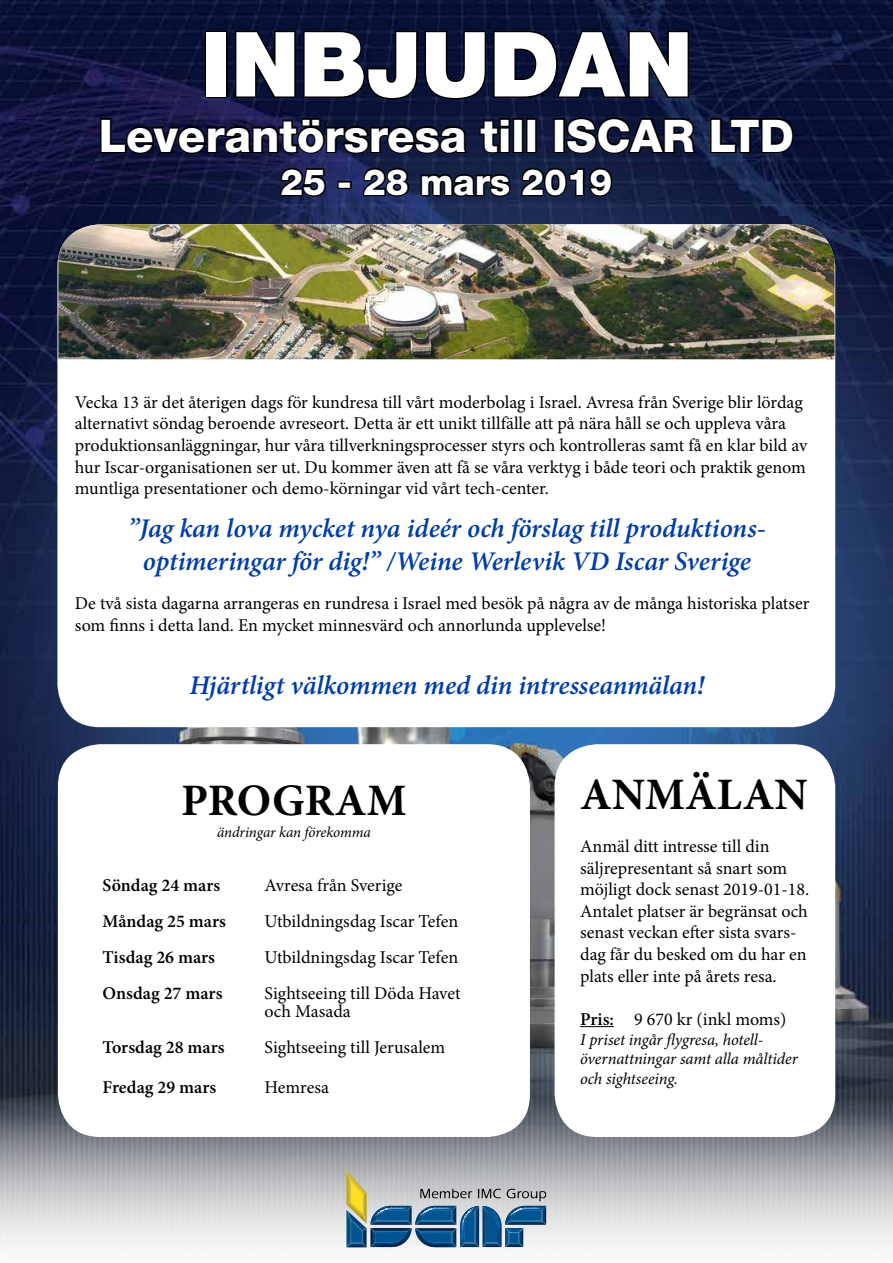
<style>
.page{position:relative;width:893px;height:1263px;background:#fff}
.page>*{position:absolute;margin:0;border:0;box-sizing:border-box;transform-origin:0 0}
.t1{font:900 90px "Helvetica Neue LT Std";color:#fff}
.t2{font:800 45px "Helvetica Neue LT Std";color:#fff}
.t3{font:700 45px "Minion Pro";color:#000}
.t4{font:800 36px "Helvetica Neue LT Std";color:#fff}
.t5{font:italic 600 27px/32.4px "Minion Pro";letter-spacing:-.005em;color:#003da6;text-align:center}
.t6{font:18px/21.6px "Minion Pro";color:#000}
.t7{font:600 18px "Minion Pro";color:#000}
.t8{font:italic 16.5px/19.8px "Minion Pro";letter-spacing:-.005em;color:#000}
.t9{font:italic 15px "Minion Pro";letter-spacing:-.01em;color:#000}
.s1{font-weight:600}
</style>
<div class="page">
<img style="left:0;top:0;width:893px;height:1252px">
<div style="left:205px;top:31px;width:23px;height:67px;border:3px solid #000"></div>
<svg style="left:233px;top:29px;width:458px;height:72px;background:#080f2d"></svg>
<svg style="left:346px;top:1170px;width:200px;height:77px;background:#8099a7"></svg>
<svg style="left:99px;top:116px;width:371px;height:39px;background:#0d0f2b"></svg>
<svg style="left:478px;top:116px;width:34px;height:39px"></svg>
<div style="left:513px;top:118px;width:10px;height:35px;border:3px solid #000"></div>
<div style="left:526px;top:118px;width:11px;height:35px;border:3px solid #000"></div>
<div style="left:554px;top:118px;width:11px;height:35px;border:3px solid #000"></div>
<svg style="left:564px;top:116px;width:137px;height:39px;background:#0a1027"></svg>
<svg style="left:709px;top:116px;width:86px;height:38px;background:#090f27"></svg>
<svg style="left:279px;top:166px;width:48px;height:32px;background:#0e122b"></svg>
<div style="left:338px;top:181px;width:14px;height:8px;border:3px solid #000"></div>
<svg style="left:361px;top:166px;width:50px;height:32px;background:#111732"></svg>
<svg style="left:419px;top:172px;width:93px;height:26px;background:#0a1123"></svg>
<svg style="left:520px;top:166px;width:94px;height:32px;background:#0c1328"></svg>
<div style="left:58px;top:744px;width:472px;height:393px;background:#fff;border-radius:43px"></div>
<div style="left:555px;top:744px;width:280px;height:393px;background:#fff;border-radius:43px"></div>
<hr style="left:580px;top:1026px;width:34px;height:1px;background:#000">
<div style="left:57px;top:224px;width:778px;height:503px;background:#fff;border-radius:43px"></div>
<img style="left:58px;top:224px;width:777px;height:135px">
<h1 class="t1" style="left:201px;top:11px;width:493px">INBJUDAN</h1>
<h2 class="t2" style="left:99px;top:109px;width:697px">Leverantörsresa till ISCAR LTD</h2>
<h3 class="t4" style="left:281px;top:160px;width:333px">25 - 28 mars 2019</h3>
<p class="t6" style="left:75px;top:391px;width:734px">Vecka 13 är det återigen dags för kundresa till vårt moderbolag i Israel. Avresa från Sverige blir lördag alternativt söndag beroende avreseort. Detta är ett unikt tillfälle att på nära håll se och uppleva våra produktionsanläggningar, hur våra tillverkningsprocesser styrs och kontrolleras samt få en klar bild av hur Iscar-organisationen ser ut. Du kommer även att få se våra verktyg i både teori och praktik genom muntliga presentationer och demo-körningar vid vårt tech-center.</p>
<h3 class="t5" style="left:128px;top:512px;width:639px">”Jag kan lova mycket nya ideér och förslag till produktions&shy;optimeringar för dig!” /Weine Werlevik VD Iscar Sverige</h3>
<p class="t6" style="left:75px;top:593px;width:736px">De två sista dagarna arrangeras en rundresa i Israel med besök på några av de många historiska platser som finns i detta land. En mycket minnesvärd och annorlunda upplevelse!</p>
<h3 class="t5" style="left:189px;top:669px;width:516px">Hjärtligt välkommen med din intresseanmälan!</h3>
<h2 class="t3" style="left:181px;top:769px;width:227px">PROGRAM</h2>
<p class="t9" style="left:217px;top:822px;width:155px">ändringar kan förekomma</p>
<p class="t7" style="left:103px;top:873px;width:119px">Söndag 24 mars</p>
<p class="t6" style="left:265px;top:874px;width:139px">Avresa från Sverige</p>
<p class="t7" style="left:103px;top:909px;width:125px">Måndag 25 mars</p>
<p class="t6" style="left:265px;top:910px;width:195px">Utbildningsdag Iscar Tefen</p>
<p class="t7" style="left:103px;top:945px;width:114px">Tisdag 26 mars</p>
<p class="t6" style="left:265px;top:946px;width:195px">Utbildningsdag Iscar Tefen</p>
<p class="t7" style="left:103px;top:981px;width:121px">Onsdag 27 mars</p>
<p class="t6" style="left:265px;top:984px;width:197px;line-height:18px">Sightseeing till Döda Havet och Masada</p>
<p class="t7" style="left:103px;top:1035px;width:124px">Torsdag 28 mars</p>
<p class="t6" style="left:265px;top:1036px;width:182px">Sightseeing till Jerusalem</p>
<p class="t7" style="left:103px;top:1074px;width:115px">Fredag 29 mars</p>
<p class="t6" style="left:265px;top:1076px;width:66px">Hemresa</p>
<h2 class="t3" style="left:580px;top:763px;width:229px">ANMÄLAN</h2>
<p class="t6" style="left:580px;top:835px;width:231px">Anmäl ditt intresse till din säljrepresentant så snart som möjligt dock senast 2019-01-18.<br>Antalet platser är begränsat och senast veckan efter sista svars&shy;dag får du besked om du har en plats eller inte på årets resa.</p>
<p class="t6" style="left:580px;top:1008px;width:208px"><span class="s1">Pris:</span> 9 670 kr (inkl moms)</p>
<p class="t8" style="left:580px;top:1029px;width:219px">I priset ingår flygresa, hotell&shy;övernattningar samt alla måltider och sightseeing.</p>
</div>
